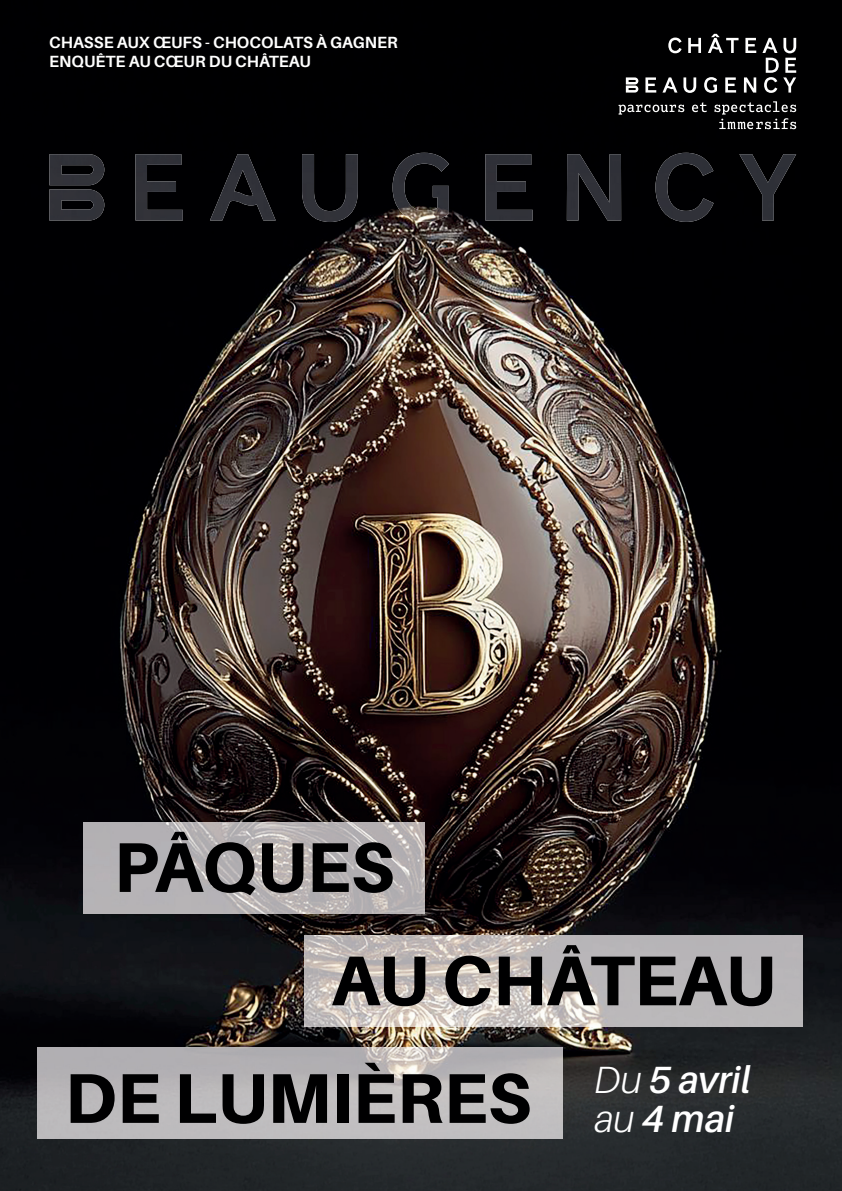
<style>
.page{position:relative;width:842px;height:1191px;background:#fff}
.page>*{position:absolute;margin:0;border:0;box-sizing:border-box;transform-origin:0 0}
.t1{font:800 70.5px "Aileron";color:#000001}
.t2{font:italic 600 38px/38.8px "Aileron";color:#fff}
.t3{font:700 16.2px/19.5px "Aileron";color:#fff}
.s1{font-weight:300}
</style>
<div class="page">
<img style="left:0;top:0;width:842px;height:1191px">
<img style="left:305px;top:935px;width:497px;height:91px">
<img style="left:84px;top:822px;width:340px;height:91px">
<img style="left:135px;top:154px;width:48px;height:66px">
<img style="left:302px;top:154px;width:56px;height:68px">
<img style="left:485px;top:154px;width:48px;height:66px">
<img style="left:567px;top:154px;width:54px;height:66px">
<img style="left:655px;top:153px;width:59px;height:69px">
<img style="left:739px;top:154px;width:57px;height:66px">
<img style="left:393px;top:153px;width:56px;height:69px">
<img style="left:49px;top:154px;width:55px;height:31px">
<img style="left:49px;top:189px;width:55px;height:31px">
<img style="left:210px;top:154px;width:66px;height:66px">
<img style="left:38px;top:1047px;width:524px;height:91px">
<svg style="left:668px;top:38px;width:14px;height:15px"></svg>
<svg style="left:688px;top:38px;width:13px;height:15px"></svg>
<svg style="left:745px;top:38px;width:11px;height:15px"></svg>
<svg style="left:708px;top:34px;width:30px;height:19px"></svg>
<svg style="left:645px;top:77px;width:11px;height:16px"></svg>
<svg style="left:683px;top:77px;width:13px;height:16px"></svg>
<svg style="left:725px;top:77px;width:11px;height:16px"></svg>
<svg style="left:744px;top:77px;width:12px;height:16px"></svg>
<svg style="left:762px;top:38px;width:34px;height:55px"></svg>
<svg style="left:704px;top:77px;width:13px;height:16px"></svg>
<svg style="left:626px;top:77px;width:12px;height:16px"></svg>
<svg style="left:662px;top:77px;width:15px;height:16px"></svg>
<svg style="left:618px;top:105px;width:66px;height:10px"></svg>
<svg style="left:692px;top:102px;width:15px;height:10px"></svg>
<svg style="left:714px;top:101px;width:82px;height:28px;background:#353536"></svg>
<p class="t3" style="left:49px;top:32px;width:350px">CHASSE AUX ŒUFS - CHOCOLATS À GAGNER<br>ENQUÊTE AU CŒUR DU CHÂTEAU</p>
<h1 class="t1" style="left:114px;top:827px;width:282px">PÂQUES</h1>
<h1 class="t1" style="left:331px;top:940px;width:446px">AU CHÂTEAU</h1>
<h1 class="t1" style="left:65px;top:1058px;width:468px">DE LUMIÈRES</h1>
<h2 class="t2" style="left:594px;top:1061px;width:158px"><span class="s1">Du</span> 5 avril <span class="s1">au</span> 4 mai</h2>
</div>
